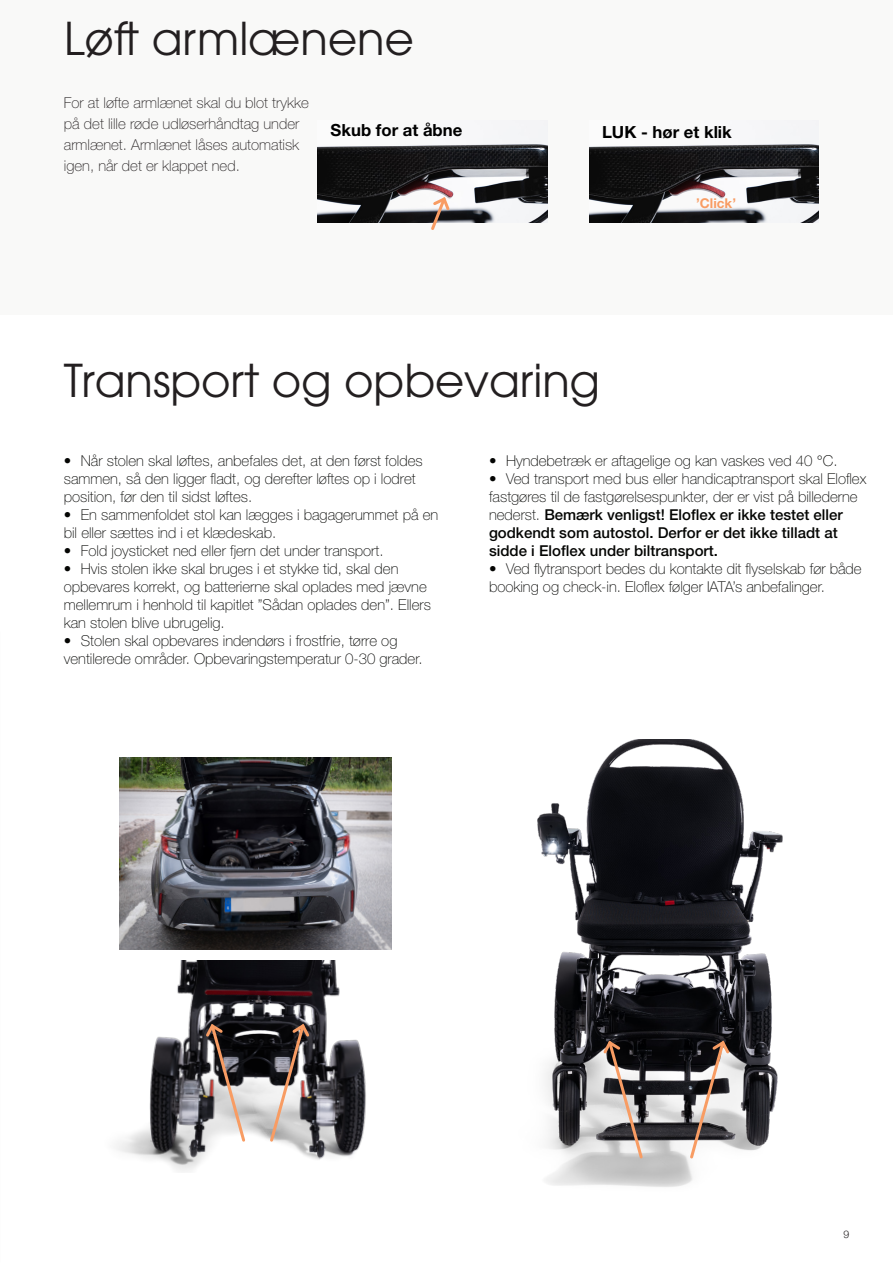
<style>
.page{position:relative;width:893px;height:1263px;background:#fff}
.page>*{position:absolute;margin:0;border:0;box-sizing:border-box;transform-origin:0 0}
.t1{font:45px "ITC Avant Garde Pro";color:#231f20}
.Mellanrubrik{font:700 16.8px "Helvetica Neue LT Pro";color:#000}
.t2{font:100 15px/18px "Helvetica Neue LT Pro";color:#040503}
.Brödtext{font:100 15px/21px "Helvetica Neue LT Pro";color:#231f20}
.Mellanrubrik-2{font:700 13.5px "Helvetica Neue LT Pro";color:#f89c63}
.t3{font:300 10.5px "Helvetica Neue";color:#231f20}
.s1{font-weight:500}
</style>
<div class="page">
<div style="left:0;top:0;width:893px;height:315px;background:#f9f9f8"></div>
<img style="left:318px;top:144px;width:229px;height:79px">
<img style="left:589px;top:144px;width:230px;height:79px">
<svg style="left:429px;top:195px;width:23px;height:35px"></svg>
<img style="left:119px;top:758px;width:272px;height:191px">
<img style="left:537px;top:740px;width:246px;height:447px">
<img style="left:116px;top:960px;width:250px;height:212px">
<svg style="left:203px;top:1022px;width:44px;height:122px;background:#8d8482"></svg>
<svg style="left:601px;top:1038px;width:44px;height:123px;background:#827b78"></svg>
<svg style="left:268px;top:1022px;width:44px;height:122px;background:#877f7d"></svg>
<svg style="left:688px;top:1038px;width:44px;height:123px"></svg>
<p class="t1" style="left:64px;top:10px;width:352px">Løft armlænene</p>
<p class="Brödtext" style="left:64px;top:92px;width:247px">For at løfte armlænet skal du blot trykke på det lille røde udløserhåndtag under armlænet. Armlænet låses automatisk igen, når det er klappet ned.</p>
<p class="Mellanrubrik" style="left:331px;top:120px;width:133px">Skub for at åbne</p>
<p class="Mellanrubrik" style="left:602px;top:121px;width:131px">LUK - hør et klik</p>
<p class="Mellanrubrik-2" style="left:696px;top:195px;width:41px">’Click’</p>
<p class="t1" style="left:64px;top:353px;width:538px">Transport og opbevaring</p>
<p class="t2" style="left:64px;top:452px;width:361px">• Når stolen skal løftes, anbefales det, at den først foldes sammen, så den ligger fladt, og derefter løftes op i lodret position, før den til sidst løftes.</p>
<p class="t2" style="left:64px;top:506px;width:376px">• En sammenfoldet stol kan lægges i bagagerummet på en bil eller sættes ind i et klædeskab.</p>
<p class="t2" style="left:64px;top:542px;width:321px">• Fold joysticket ned eller fjern det under transport.</p>
<p class="t2" style="left:64px;top:560px;width:369px">• Hvis stolen ikke skal bruges i et stykke tid, skal den opbevares korrekt, og batterierne skal oplades med jævne mellemrum i henhold til kapitlet ”Sådan oplades den”. Ellers kan stolen blive ubrugelig.</p>
<p class="t2" style="left:64px;top:632px;width:360px">• Stolen skal opbevares indendørs i frostfrie, tørre og ventilerede områder. Opbevaringstemperatur 0-30 grader.</p>
<p class="t2" style="left:489px;top:452px;width:350px">• Hyndebetræk er aftagelige og kan vaskes ved 40 °C.</p>
<p class="t2" style="left:489px;top:470px;width:379px">• Ved transport med bus eller handicaptransport skal Eloflex fastgøres til de fastgørelsespunkter, der er vist på billederne nederst. <span class="s1">Bemærk venligst! Eloflex er ikke testet eller godkendt som autostol. Derfor er det ikke tilladt at sidde i Eloflex under biltransport.</span></p>
<p class="t2" style="left:489px;top:560px;width:374px">• Ved flytransport bedes du kontakte dit flyselskab før både booking og check-in. Eloflex følger IATA’s anbefalinger.</p>
<p class="t3" style="left:843px;top:1226px;width:7px">9</p>
</div>
